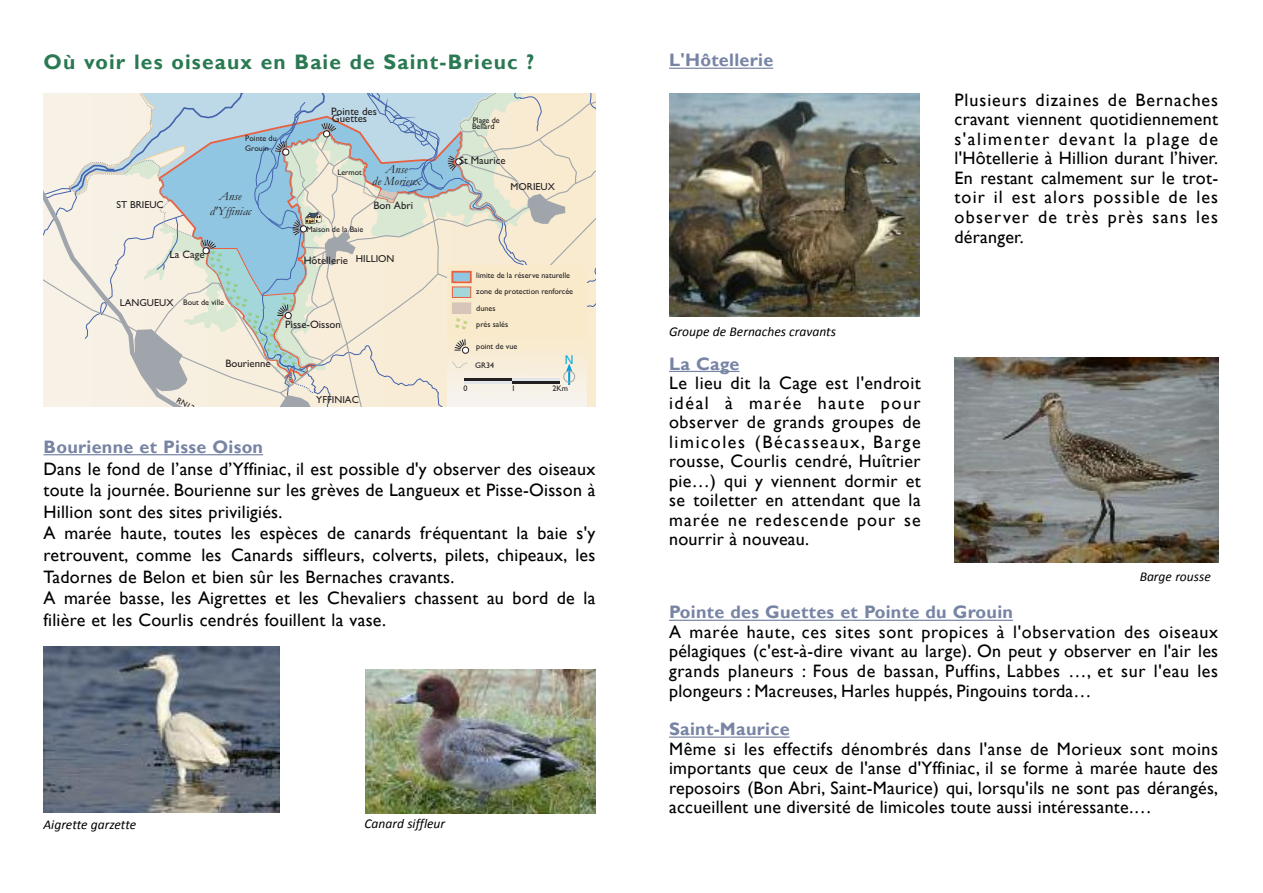
<style>
.page{position:relative;width:1263px;height:893px;background:#fff}
.page>*{position:absolute;margin:0;border:0;box-sizing:border-box;transform-origin:0 0}
.t1{font:700 21px "Gill Sans";letter-spacing:.055em;color:#2a7953}
.t2{font:18px/19.5px "Gill Sans";letter-spacing:.015em;color:#000;text-align:justify}
.t3{font:700 18px "Gill Sans";letter-spacing:.015em;color:#7784a4}
.t4{font:italic 13.5px "Calibri";color:#000}
.t5{font:italic 12.6px/15px "Garamond";color:#231f20;text-align:center}
.t6{font:12.15px "Helvetica";color:#00aee0}
.t7{font:10.8px "Gill Sans";color:#231f20}
.t8{font:10.2px "Gill Sans";color:#231f20}
.t9{font:8.1px/9.6px "Gill Sans";color:#231f20}
.s1{font-size:10.2px}
</style>
<div class="page">
<img style="left:669px;top:94px;width:250px;height:222px">
<svg style="left:44px;top:94px;width:551px;height:313px;background:#daded5"></svg>
<hr style="left:44px;top:454px;width:219px;height:1px;background:#7784a4">
<div style="left:44px;top:643px;width:236px;height:172px;background:linear-gradient(to right,#fff,#fff)"></div>
<img style="left:44px;top:646px;width:236px;height:166px">
<img style="left:365px;top:670px;width:230px;height:143px">
<hr style="left:669px;top:620px;width:344px;height:1px;background:#7784a4">
<hr style="left:669px;top:736px;width:121px;height:2px;background:#7784a4">
<hr style="left:669px;top:371px;width:70px;height:1px;background:#7784a4">
<img style="left:955px;top:357px;width:263px;height:205px">
<hr style="left:669px;top:68px;width:104px;height:1px;background:#7784a4">
<p class="t1" style="left:44px;top:49px;width:492px">Où voir les oiseaux en Baie de Saint-Brieuc ?</p>
<p class="t8" style="left:116px;top:198px;width:49px">ST BRIEUC</p>
<p class="t9" style="left:245px;top:134px;width:33px">Pointe du<br>Grouin</p>
<p class="t5" style="left:210px;top:188px;width:43px">Anse d'Yffiniac</p>
<p class="t7" style="left:170px;top:248px;width:36px">La Cage</p>
<p class="t7" style="left:331px;top:105px;width:47px">Pointe des</p>
<p class="t7" style="left:332px;top:112px;width:37px">Guettes</p>
<p class="t9" style="left:337px;top:167px;width:26px">Lermot</p>
<p class="t9" style="left:306px;top:224px;width:58px">Maison de la Baie</p>
<p class="t5" style="left:372px;top:163px;width:50px;line-height:11.7px">Anse<br>de Morieux</p>
<p class="t7" style="left:373px;top:199px;width:41px">Bon Abri</p>
<p class="t7" style="left:304px;top:254px;width:46px">Hôtellerie</p>
<p class="t8" style="left:356px;top:252px;width:40px">HILLION</p>
<p class="t9" style="left:120px;top:298px;width:106px"><span class="s1">LANGUEUX</span> Bout de ville</p>
<p class="t9" style="left:180px;top:395px;width:21px;rotate:30deg">RN12</p>
<p class="t7" style="left:225px;top:357px;width:47px">Bourienne</p>
<p class="t7" style="left:285px;top:318px;width:57px">Pisse-Oisson</p>
<p class="t8" style="left:316px;top:393px;width:44px">YFFINIAC</p>
<p class="t9" style="left:473px;top:115px;width:28px">Plage de</p>
<p class="t7" style="left:459px;top:154px;width:48px">St Maurice</p>
<p class="t9" style="left:472px;top:122px;width:24px">Beliard</p>
<p class="t8" style="left:511px;top:180px;width:46px">MORIEUX</p>
<p class="t9" style="left:476px;top:270px;width:95px">limite de la réserve naturelle</p>
<p class="t9" style="left:476px;top:287px;width:98px">zone de protection renforcée</p>
<p class="t9" style="left:476px;top:319px;width:33px">prés salés</p>
<p class="t9" style="left:476px;top:303px;width:21px">dunes</p>
<p class="t9" style="left:476px;top:341px;width:43px">point de vue</p>
<p class="t9" style="left:475px;top:360px;width:20px">GR34</p>
<p class="t6" style="left:565px;top:355px;width:10px">N</p>
<p class="t9" style="left:464px;top:383px;width:6px">0</p>
<p class="t9" style="left:511px;top:383px;width:6px">1</p>
<p class="t9" style="left:553px;top:383px;width:17px">2Km</p>
<p class="t3" style="left:44px;top:436px;width:221px">Bourienne et Pisse Oison</p>
<p class="t2" style="left:43px;top:457px;width:553px;line-height:21.6px;text-align:left">Dans le fond de l’anse d’Yffiniac, il est possible d'y observer des oiseaux toute la journée. Bourienne sur les grèves de Langueux et Pisse-Oisson à Hillion sont des sites priviligiés.<br>A marée haute, toutes les espèces de canards fréquentant la baie s'y retrouvent, comme les Canards siffleurs, colverts, pilets, chipeaux, les Tadornes de Belon et bien sûr les Bernaches cravants.<br>A marée basse, les Aigrettes et les Chevaliers chassent au bord de la filière et les Courlis cendrés fouillent la vase.</p>
<p class="t4" style="left:44px;top:819px;width:94px">Aigrette garzette</p>
<p class="t4" style="left:365px;top:818px;width:82px">Canard siffleur</p>
<p class="t3" style="left:669px;top:50px;width:106px">L'Hôtellerie</p>
<p class="t4" style="left:669px;top:326px;width:168px">Groupe de Bernaches cravants</p>
<p class="t3" style="left:669px;top:353px;width:72px">La Cage</p>
<p class="t2" style="left:669px;top:373px;width:253px">Le lieu dit la Cage est l'endroit idéal à marée haute pour observer de grands groupes de limicoles (Bécasseaux, Barge rousse, Courlis cendré, Huîtrier pie…) qui y viennent dormir et se toiletter en attendant que la marée ne redescende pour se nourrir à nouveau.</p>
<p class="t2" style="left:954px;top:90px;width:265px">Plusieurs dizaines de Bernaches cravant viennent quotidiennement s'alimenter devant la plage de l'Hôtellerie à Hillion durant l’hiver.<br>En restant calmement sur le trot&shy;toir il est alors possible de les observer de très près sans les déranger.</p>
<p class="t4" style="left:1140px;top:571px;width:73px">Barge rousse</p>
<p class="t3" style="left:669px;top:602px;width:345px">Pointe des Guettes et Pointe du Grouin</p>
<p class="t2" style="left:669px;top:622px;width:551px">A marée haute, ces sites sont propices à l'observation des oiseaux pélagiques (c'est-à-dire vivant au large). On peut y observer en l'air les grands planeurs : Fous de bassan, Puffins, Labbes …, et sur l'eau les plongeurs : Macreuses, Harles huppés, Pingouins torda…</p>
<p class="t3" style="left:669px;top:719px;width:122px">Saint-Maurice</p>
<p class="t2" style="left:669px;top:739px;width:551px">Même si les effectifs dénombrés dans l'anse de Morieux sont moins importants que ceux de l'anse d'Yffiniac, il se forme à marée haute des reposoirs (Bon Abri, Saint-Maurice) qui, lorsqu'ils ne sont pas dérangés, accueillent une diversité de limicoles toute aussi intéressante.…</p>
</div>
